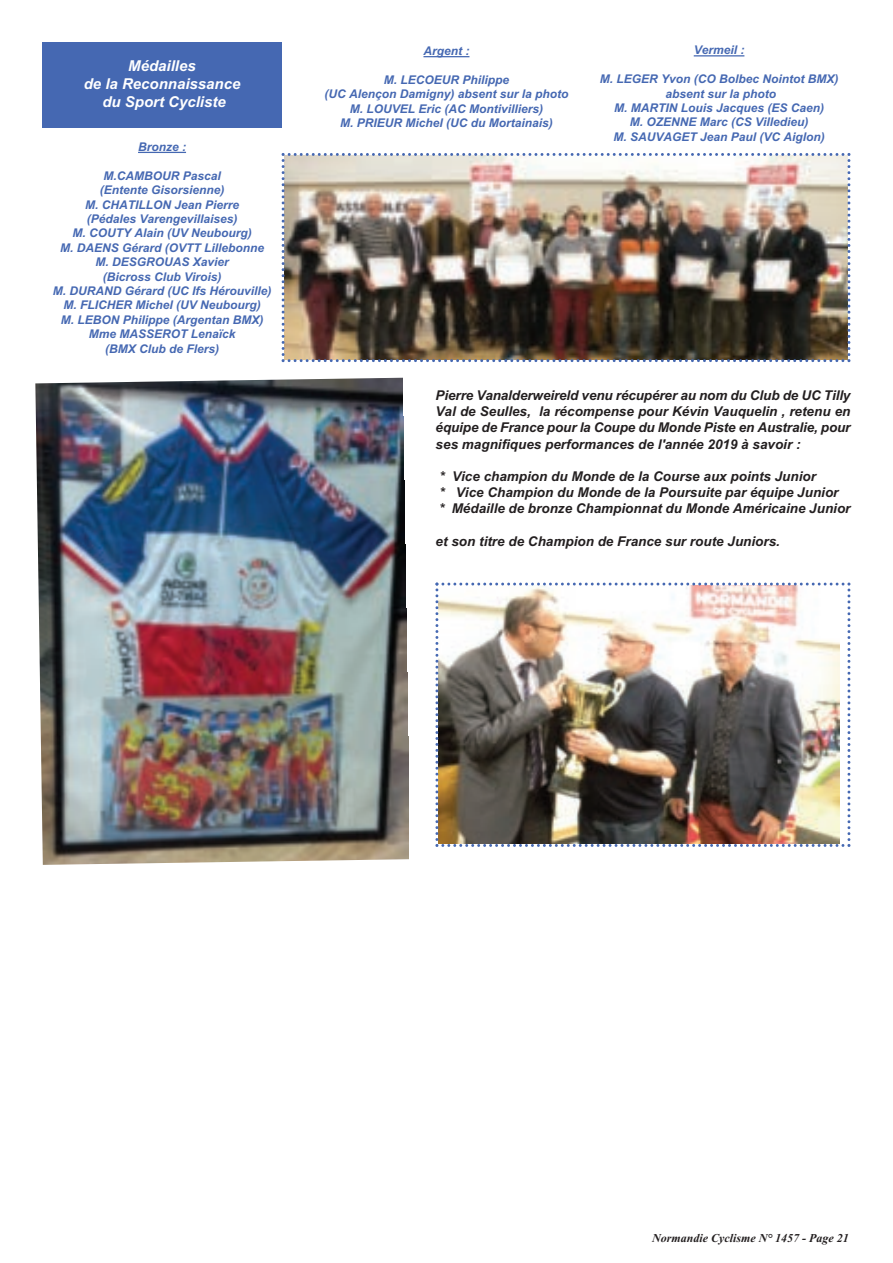
<style>
.page{position:relative;width:893px;height:1263px;background:#fff}
.page>*{position:absolute;margin:0;border:0;box-sizing:border-box;transform-origin:0 0}
.t1{font:italic 700 15px/18px "Arial";color:#fff;text-align:center}
.t2{font:italic 700 13.5px/16.2px "Arial";color:#231f20;text-align:justify}
.t3{font:italic 700 12px/14.4px "Arial";color:#4568b2;text-align:center}
.t4{font:italic 700 12px "Times New Roman";color:#231f20}
</style>
<div class="page">
<img style="left:282px;top:153px;width:568px;height:209px">
<img style="left:35px;top:378px;width:374px;height:487px">
<div style="left:43px;top:43px;width:239px;height:85px;background:#4568b2"></div>
<hr style="left:694px;top:55px;width:50px;height:1px;background:#4568b2">
<hr style="left:138px;top:152px;width:48px;height:1px;background:#4568b2">
<hr style="left:423px;top:56px;width:46px;height:1px;background:#4568b2">
<img style="left:435px;top:582px;width:415px;height:265px">
<p class="t1" style="left:84px;top:59px;width:158px">Médailles<br>de la Reconnaissance du Sport Cycliste</p>
<p class="t3" style="left:138px;top:141px;width:49px">Bronze :</p>
<p class="t3" style="left:53px;top:170px;width:220px">M.CAMBOUR Pascal<br>(Entente Gisorsienne)<br>M. CHATILLON Jean Pierre<br>(Pédales Varengevillaises)<br>M. COUTY Alain (UV Neubourg)<br>M. DAENS Gérard (OVTT Lillebonne<br>M. DESGROUAS Xavier<br>(Bicross Club Virois)<br>M. DURAND Gérard (UC Ifs Hérouville)<br>M. FLICHER Michel (UV Neubourg)<br>M. LEBON Philippe (Argentan BMX)<br>Mme MASSEROT Lenaïck<br>(BMX Club de Flers)</p>
<p class="t3" style="left:423px;top:45px;width:47px">Argent :</p>
<p class="t3" style="left:324px;top:74px;width:246px">M. LECOEUR Philippe<br>(UC Alençon Damigny) absent sur la photo<br>M. LOUVEL Eric (AC Montivilliers)<br>M. PRIEUR Michel (UC du Mortainais)</p>
<p class="t3" style="left:694px;top:44px;width:52px">Vermeil :</p>
<p class="t3" style="left:600px;top:73px;width:240px">M. LEGER Yvon (CO Bolbec Nointot BMX) absent sur la photo<br>M. MARTIN Louis Jacques (ES Caen)<br>M. OZENNE Marc (CS Villedieu)<br>M. SAUVAGET Jean Paul (VC Aiglon)</p>
<p class="t2" style="left:436px;top:389px;width:416px">Pierre Vanalderweireld venu récupérer au nom du Club de UC Tilly Val de Seulles, la récompense pour Kévin Vauquelin , retenu en équipe de France pour la Coupe du Monde Piste en Australie, pour ses magnifiques performances de l'année 2019 à savoir :</p>
<p class="t2" style="left:439px;top:470px;width:413px;text-align:left">* Vice champion du Monde de la Course aux points Junior<br>* Vice Champion du Monde de la Poursuite par équipe Junior<br>* Médaille de bronze Championnat du Monde Américaine Junior</p>
<p class="t2" style="left:436px;top:534px;width:346px">et son titre de Champion de France sur route Juniors.</p>
<p class="t4" style="left:652px;top:1234px;width:198px">Normandie Cyclisme N° 1457 - Page 21</p>
</div>
